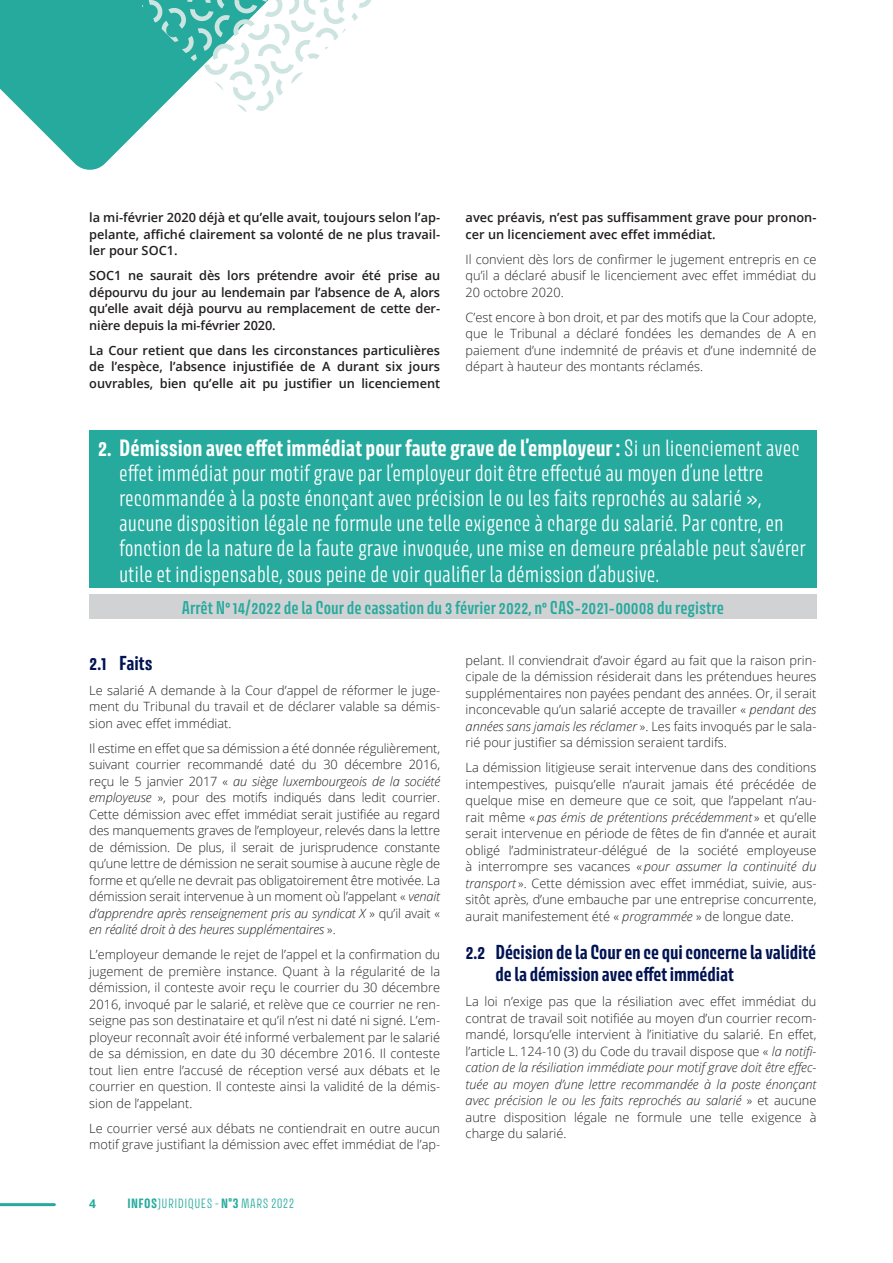
<style>
.page{position:relative;width:893px;height:1263px;background:#fff}
.page>*{position:absolute;margin:0;border:0;box-sizing:border-box;transform-origin:0 0}
.t1{font:300 21px/25.2px "Avory I Latn";color:#fff}
.t2{font:700 18px/21.6px "Avory I Latn";letter-spacing:-.005em;color:#001352}
.Titre_ARRET{font:600 16.5px "Avory I Latn";color:#25aa9d}
.Texte_courant{font:300 12.75px/16.5px "Open Sans";color:#231f20;text-align:justify}
.Texte_courant-2{font:600 12.75px/16.5px "Open Sans";color:#231f20;text-align:justify}
.t3{font:300 12px "Avory I Latn";letter-spacing:.035em;color:#25aa9d}
.t4{font:700 12px "Open Sans";color:#25aa9d}
.s1{font-weight:700}
.s2{font-style:italic}
</style>
<div class="page">
<svg style="left:0;top:0;width:154px;height:170px;fill:#25aa9d"></svg>
<hr style="left:0;top:1203px;width:54px;height:3px;background:#25aa9d">
<svg style="left:140px;top:0;width:231px;height:115px"></svg>
<div style="left:89px;top:430px;width:727px;height:157px;background:#25aa9d"></div>
<div style="left:89px;top:594px;width:727px;height:25px;background:#d1d2d4"></div>
<p class="Texte_courant-2" style="left:89px;top:209px;width:352px">la mi-février 2020 déjà et qu’elle avait, toujours selon l’ap&shy;pelante, affiché clairement sa volonté de ne plus travail&shy;ler pour SOC1.</p>
<p class="Texte_courant-2" style="left:89px;top:267px;width:352px">SOC1 ne saurait dès lors prétendre avoir été prise au dépourvu du jour au lendemain par l’absence de A, alors qu’elle avait déjà pourvu au remplacement de cette der&shy;nière depuis la mi-février 2020.</p>
<p class="Texte_courant-2" style="left:89px;top:342px;width:352px">La Cour retient que dans les circonstances particulières de l’espèce, l’absence injustifiée de A durant six jours ouvrables, bien qu’elle ait pu justifier un licenciement</p>
<p class="Texte_courant-2" style="left:466px;top:209px;width:352px">avec préavis, n’est pas suffisamment grave pour pronon&shy;cer un licenciement avec effet immédiat.</p>
<p class="Texte_courant" style="left:466px;top:251px;width:352px">Il convient dès lors de confirmer le jugement entrepris en ce qu’il a déclaré abusif le licenciement avec effet immédiat du 20 octobre 2020.</p>
<p class="Texte_courant" style="left:466px;top:309px;width:352px">C’est encore à bon droit, et par des motifs que la Cour adopte, que le Tribunal a déclaré fondées les demandes de A en paiement d’une indemnité de préavis et d’une indemnité de départ à hauteur des montants réclamés.</p>
<p class="t1" style="left:119px;top:435px;width:688px;text-indent:-21px"><span class="s1">2. Démission avec effet immédiat pour faute grave de l’employeur :</span> Si un licenciement avec effet immédiat pour motif grave par l’employeur doit être effectué au moyen d’une lettre recommandée à la poste énonçant avec précision le ou les faits reprochés au salarié », aucune disposition légale ne formule une telle exigence à charge du salarié. Par contre, en fonction de la nature de la faute grave invoquée, une mise en demeure préalable peut s’avérer utile et indispensable, sous peine de voir qualifier la démission d’abusive.</p>
<p class="Titre_ARRET" style="left:182px;top:597px;width:543px">Arrêt N° 14/2022 de la Cour de cassation du 3 février 2022, n° CAS-2021-00008 du registre</p>
<p class="t2" style="left:89px;top:652px;width:65px">2.1 Faits</p>
<p class="Texte_courant" style="left:89px;top:682px;width:352px">Le salarié A demande à la Cour d’appel de réformer le juge&shy;ment du Tribunal du travail et de déclarer valable sa démis&shy;sion avec effet immédiat.</p>
<p class="Texte_courant" style="left:89px;top:740px;width:352px">Il estime en effet que sa démission a été donnée régulièrement, suivant courrier recommandé daté du 30 décembre 2016, reçu le 5 janvier 2017 « <span class="s2">au siège luxembourgeois de la société employeuse</span> », pour des motifs indiqués dans ledit courrier.<br>Cette démission avec effet immédiat serait justifiée au regard des manquements graves de l’employeur, relevés dans la lettre de démission. De plus, il serait de jurisprudence constante qu’une lettre de démission ne serait soumise à aucune règle de forme et qu’elle ne devrait pas obligatoirement être motivée. La démission serait intervenue à un moment où l’appelant « <span class="s2">venait d’apprendre après renseignement pris au syndicat X</span> » qu’il avait « <span class="s2">en réalité droit à des heures supplémentaires</span> ».</p>
<p class="Texte_courant" style="left:89px;top:946px;width:352px">L’employeur demande le rejet de l’appel et la confirmation du jugement de première instance. Quant à la régularité de la démission, il conteste avoir reçu le courrier du 30 décembre 2016, invoqué par le salarié, et relève que ce courrier ne ren&shy;seigne pas son destinataire et qu’il n’est ni daté ni signé. L’em&shy;ployeur reconnaît avoir été informé verbalement par le salarié de sa démission, en date du 30 décembre 2016. Il conteste tout lien entre l’accusé de réception versé aux débats et le courrier en question. Il conteste ainsi la validité de la démis&shy;sion de l’appelant.</p>
<p class="Texte_courant" style="left:89px;top:1120px;width:352px">Le courrier versé aux débats ne contiendrait en outre aucun motif grave justifiant la démission avec effet immédiat de l’ap-</p>
<p class="Texte_courant" style="left:466px;top:651px;width:352px">pelant. Il conviendrait d’avoir égard au fait que la raison prin&shy;cipale de la démission résiderait dans les prétendues heures supplémentaires non payées pendant des années. Or, il serait inconcevable qu’un salarié accepte de travailler « <span class="s2">pendant des années sans jamais les réclamer</span> ». Les faits invoqués par le sala&shy;rié pour justifier sa démission seraient tardifs.</p>
<p class="Texte_courant" style="left:466px;top:759px;width:352px">La démission litigieuse serait intervenue dans des conditions intempestives, puisqu’elle n’aurait jamais été précédée de quelque mise en demeure que ce soit, que l’appelant n’au&shy;rait même « <span class="s2">pas émis de prétentions précédemment</span> » et qu’elle serait intervenue en période de fêtes de fin d’année et aurait obligé l’administrateur-délégué de la société employeuse à interrompre ses vacances « <span class="s2">pour assumer la continuité du transport</span> ». Cette démission avec effet immédiat, suivie, aus&shy;sitôt après, d’une embauche par une entreprise concurrente, aurait manifestement été « <span class="s2">programmée</span> » de longue date.</p>
<p class="t2" style="left:495px;top:941px;width:322px;text-indent:-30px">2.2 Décision de la Cour en ce qui concerne la validité de la démission avec effet immédiat</p>
<p class="Texte_courant" style="left:466px;top:993px;width:352px">La loi n’exige pas que la résiliation avec effet immédiat du contrat de travail soit notifiée au moyen d’un courrier recom&shy;mandé, lorsqu’elle intervient à l’initiative du salarié. En effet, l’article L. 124-10 (3) du Code du travail dispose que « <span class="s2">la notifi&shy;cation de la résiliation immédiate pour motif grave doit être effec&shy;tuée au moyen d’une lettre recommandée à la poste énonçant avec précision le ou les faits reprochés au salarié</span> » et aucune autre disposition légale ne formule une telle exigence à charge du salarié.</p>
<p class="t4" style="left:89px;top:1195px;width:8px">4</p>
<p class="t3" style="left:127px;top:1196px;width:168px"><span class="s1">INFOS</span>JURIDIQUES - <span class="s1">N°3</span> MARS 2022</p>
</div>
